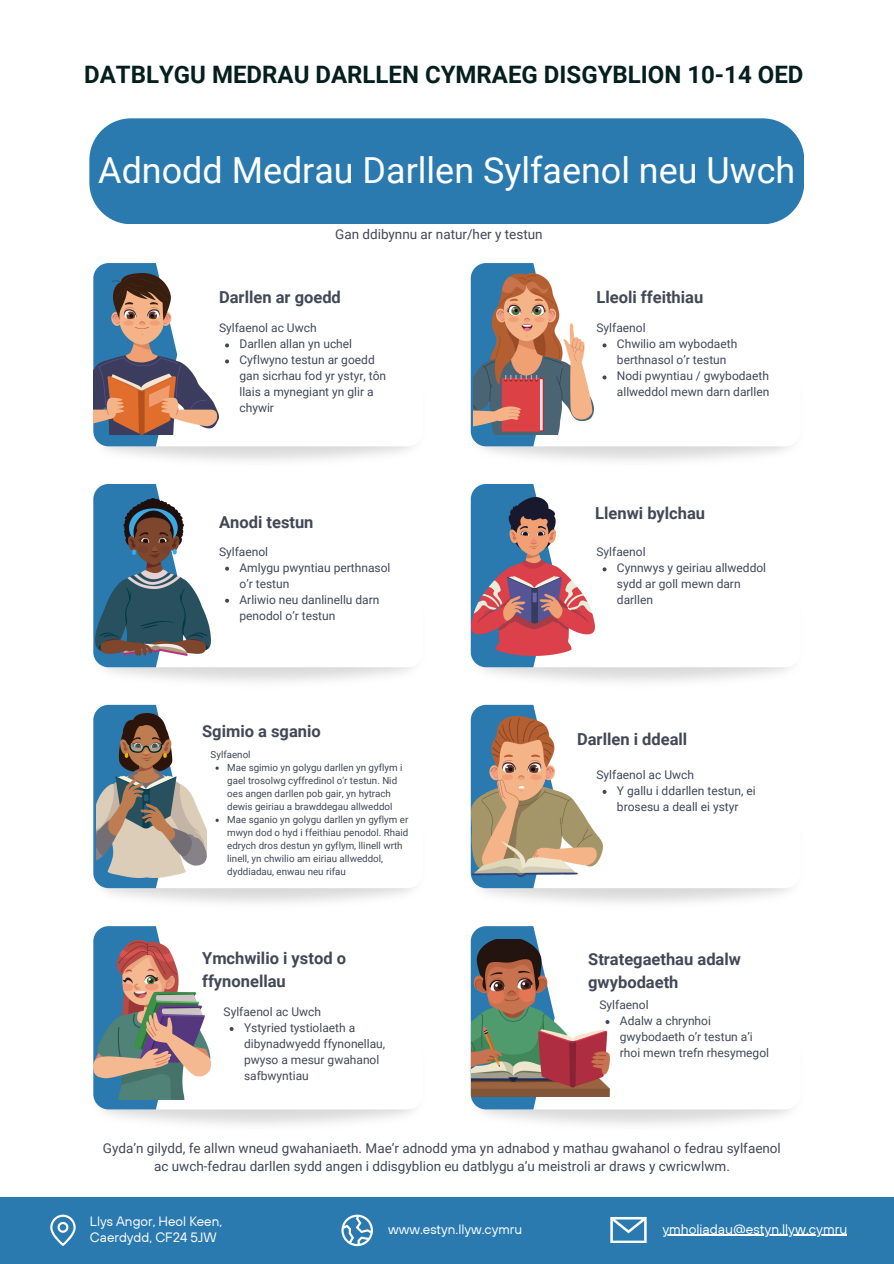
<style>
.page{position:relative;width:894px;height:1264px;background:#fff}
.page>*{position:absolute;margin:0;border:0;box-sizing:border-box;transform-origin:0 0}
.t1{font:35.85px "Roboto";color:#fff}
.t2{font:700 24px "Roboto";color:#041f1e}
.t3{font:700 16.5px/22.5px "Roboto";color:#424856}
.t4{font:13.8px "TT Hoves";color:#fff}
.t5{font:13.5px/18px "Roboto";color:#424856;text-align:center}
.t6{font:13.5px/15.8px "TT Hoves";color:#fff}
.t7{font:12px/16px "Roboto";color:#424856}
.t8{font:9.75px/13px "Roboto";color:#424856}
</style>
<div class="page">
<div style="left:0;top:1197px;width:893px;height:66px;background:#2a7ab0"></div>
<div style="left:89px;top:118px;width:715px;height:106px;background:#2a7ab0"></div>
<svg style="left:50px;top:1214px;width:26px;height:32px"></svg>
<svg style="left:341px;top:1214px;width:32px;height:32px"></svg>
<svg style="left:610px;top:1217px;width:36px;height:25px"></svg>
<hr style="left:662px;top:1234px;width:185px;height:1px;background:#fff">
<svg style="left:93px;top:704px;width:72px;height:184px;background:#5492bc"></svg>
<svg style="left:93px;top:484px;width:67px;height:183px;background:#3f86b7"></svg>
<svg style="left:470px;top:263px;width:67px;height:183px;background:#4a8dba"></svg>
<svg style="left:470px;top:704px;width:67px;height:184px;background:#5393bf"></svg>
<svg style="left:93px;top:926px;width:84px;height:183px"></svg>
<svg style="left:470px;top:926px;width:84px;height:183px"></svg>
<svg style="left:93px;top:263px;width:66px;height:183px"></svg>
<svg style="left:470px;top:484px;width:80px;height:183px"></svg>
<img style="left:93px;top:274px;width:125px;height:161px">
<img style="left:471px;top:716px;width:131px;height:160px">
<img style="left:93px;top:940px;width:117px;height:159px">
<img style="left:97px;top:714px;width:109px;height:163px">
<img style="left:471px;top:497px;width:123px;height:158px">
<img style="left:96px;top:498px;width:114px;height:157px">
<img style="left:471px;top:939px;width:138px;height:157px">
<img style="left:473px;top:274px;width:120px;height:161px">
<svg style="left:215px;top:818px;width:4px;height:4px"></svg>
<svg style="left:225px;top:566px;width:4px;height:4px"></svg>
<svg style="left:225px;top:598px;width:4px;height:4px"></svg>
<svg style="left:602px;top:343px;width:4px;height:4px"></svg>
<svg style="left:602px;top:375px;width:4px;height:4px"></svg>
<svg style="left:602px;top:790px;width:4px;height:4px"></svg>
<svg style="left:225px;top:343px;width:4px;height:4px"></svg>
<svg style="left:225px;top:359px;width:4px;height:4px"></svg>
<svg style="left:602px;top:567px;width:4px;height:4px"></svg>
<h3 class="t2" style="left:84px;top:60px;width:720px">DATBLYGU MEDRAU DARLLEN CYMRAEG DISGYBLION 10-14 OED</h3>
<h5 class="t1" style="left:98px;top:150px;width:698px">Adnodd Medrau Darllen Sylfaenol neu Uwch</h5>
<p class="t5" style="left:335px;top:225px;width:209px">Gan ddibynnu ar natur/her y testun</p>
<p class="t3" style="left:219px;top:286px;width:123px">Darllen ar goedd</p>
<p class="t7" style="left:219px;top:320px;width:99px">Sylfaenol ac Uwch</p>
<h3 class="t7" style="left:239px;top:336px;width:114px">Darllen allan yn uchel</h3>
<h5 class="t7" style="left:239px;top:352px;width:148px">Cyflwyno testun ar goedd gan sicrhau fod yr ystyr, tôn llais a mynegiant yn glir a chywir</h5>
<p class="t3" style="left:219px;top:511px;width:96px">Anodi testun</p>
<p class="t7" style="left:219px;top:543px;width:51px">Sylfaenol</p>
<p class="t7" style="left:239px;top:559px;width:152px">Amlygu pwyntiau perthnasol o’r testun</p>
<p class="t7" style="left:239px;top:591px;width:141px">Arliwio neu danlinellu darn penodol o’r testun</p>
<h3 class="t3" style="left:596px;top:286px;width:108px">Lleoli ffeithiau</h3>
<h3 class="t7" style="left:596px;top:320px;width:51px">Sylfaenol</h3>
<h5 class="t7" style="left:616px;top:336px;width:122px">Chwilio am wybodaeth berthnasol o’r testun</h5>
<p class="t7" style="left:616px;top:368px;width:154px">Nodi pwyntiau / gwybodaeth allweddol mewn darn darllen</p>
<p class="t3" style="left:595px;top:502px;width:111px">Llenwi bylchau</p>
<p class="t3" style="left:596px;top:511px;width:128px">Filling the blanks</p>
<p class="t7" style="left:596px;top:544px;width:51px">Sylfaenol</p>
<p class="t7" style="left:616px;top:560px;width:151px">Cynnwys y geiriau allweddol sydd ar goll mewn darn darllen</p>
<h5 class="t3" style="left:202px;top:720px;width:120px">Sgimio a sganio</h5>
<p class="t8" style="left:210px;top:747px;width:41px">Sylfaenol</p>
<p class="t8" style="left:227px;top:760px;width:177px">Mae sgimio yn golygu darllen yn gyflym i gael trosolwg cyffredinol o'r testun. Nid oes angen darllen pob gair, yn hytrach dewis geiriau a brawddegau allweddol</p>
<h3 class="t8" style="left:227px;top:813px;width:182px">Mae sganio yn golygu darllen yn gyflym er mwyn dod o hyd i ffeithiau penodol. Rhaid edrych dros destun yn gyflym, llinell wrth linell, yn chwilio am eiriau allweddol, dyddiadau, enwau neu rifau</h3>
<p class="t3" style="left:202px;top:947px;width:145px">Ymchwilio i ystod o ffynonellau</p>
<p class="t7" style="left:223px;top:1003px;width:99px">Sylfaenol ac Uwch</p>
<p class="t7" style="left:244px;top:1019px;width:143px">Ystyried tystiolaeth a dibynadwyedd ffynonellau, pwyso a mesur gwahanol safbwyntiau</p>
<p class="t3" style="left:577px;top:728px;width:112px">Darllen i ddeall</p>
<p class="t7" style="left:596px;top:766px;width:99px">Sylfaenol ac Uwch</p>
<h3 class="t7" style="left:616px;top:782px;width:140px">Y gallu i ddarllen testun, ei brosesu a deall ei ystyr</h3>
<p class="t3" style="left:588px;top:948px;width:154px">Strategaethau adalw gwybodaeth</p>
<h3 class="t7" style="left:599px;top:996px;width:51px">Sylfaenol</h3>
<h5 class="t7" style="left:619px;top:1012px;width:151px">Adalw a chrynhoi gwybodaeth o’r testun a’i rhoi mewn trefn rhesymegol</h5>
<p class="t5" style="left:103px;top:1139px;width:679px">Gyda’n gilydd, fe allwn wneud gwahaniaeth. Mae’r adnodd yma yn adnabod y mathau gwahanol o fedrau sylfaenol ac uwch-fedrau darllen sydd angen i ddisgyblion eu datblygu a’u meistroli ar draws y cwricwlwm.</p>
<h2 class="t6" style="left:90px;top:1212px;width:134px">Llys Angor, Heol Keen,<br>Caerdydd, CF24 5JW</h2>
<h1 class="t6" style="left:388px;top:1220px;width:136px">www.estyn.llyw.cymru</h1>
<h4 class="t4" style="left:662px;top:1219px;width:186px">ymholiadau@estyn.llyw.cymru</h4>
</div>
